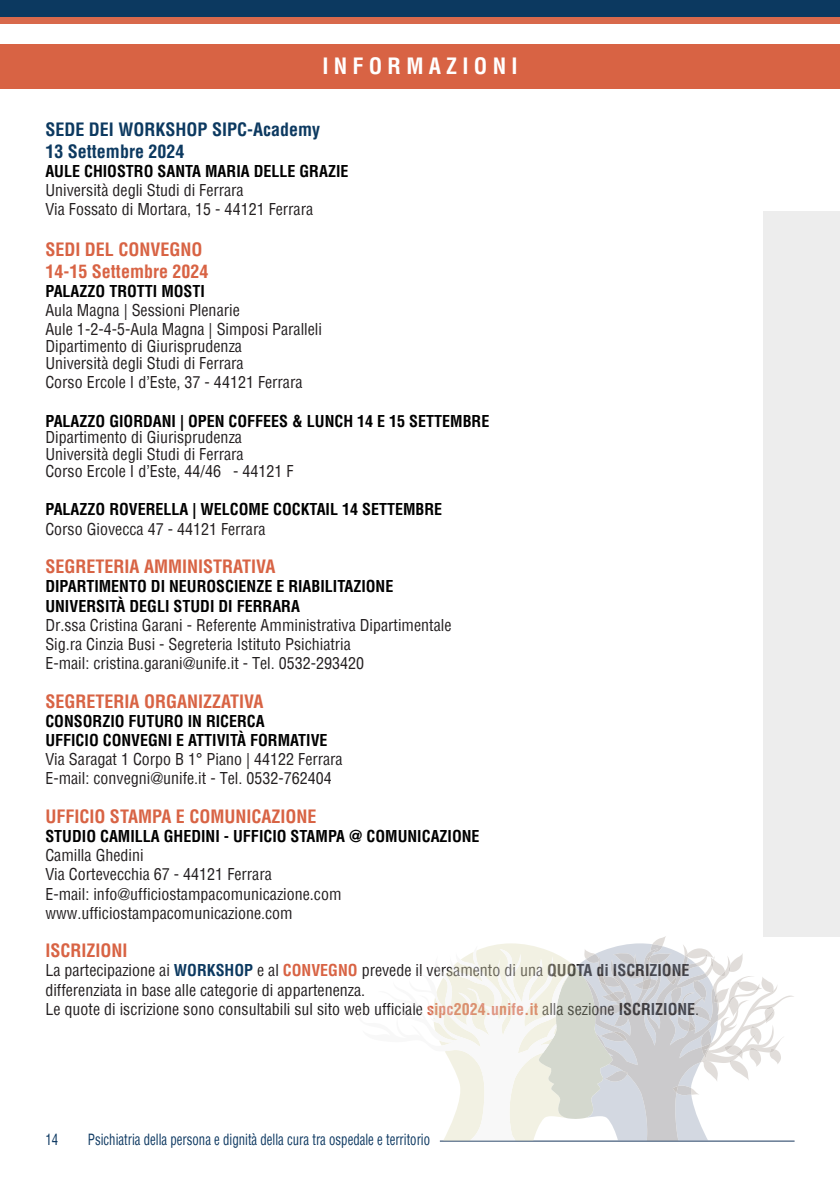
<style>
.page{position:relative;width:840px;height:1191px;background:#fff}
.page>*{position:absolute;margin:0;border:0;box-sizing:border-box;transform-origin:0 0}
.t1{font:700 condensed 22px "Helvetica";letter-spacing:.24em;color:#fff}
.t2{font:700 condensed 18px "Helvetica";color:#d86344}
.t3{font:700 condensed 18px "Helvetica";color:#0c3960}
.t4{font:condensed 16px/19.2px "Helvetica";color:#231f20}
.t5{font:700 condensed 16px "Helvetica";color:#000}
.t6{font:condensed 15.2px "Helvetica";color:#0e3962;scale:.85 1}
.s1{font-weight:700;color:#0c3960}
.s2{font-weight:700;color:#d86344}
.s3{font-weight:700}
</style>
<div class="page">
<hr style="left:439px;top:1140px;width:355px;height:1px;background:#17365d">
<div style="left:0;top:0;width:839px;height:24px;background:#d8694c"></div>
<div style="left:0;top:0;width:839px;height:17px;background:#0c3960"></div>
<div style="left:0;top:45px;width:839px;height:44px;background:#d86344"></div>
<div style="left:763px;top:211px;width:76px;height:726px;background:#ededed"></div>
<svg style="left:433px;top:936px;width:361px;height:204px"></svg>
<p class="t1" style="left:322px;top:53px;width:196px">INFORMAZIONI</p>
<p class="t3" style="left:45px;top:118px;width:276px">SEDE DEI WORKSHOP SIPC-Academy</p>
<p class="t3" style="left:45px;top:140px;width:141px">13 Settembre 2024</p>
<p class="t5" style="left:45px;top:161px;width:304px">AULE CHIOSTRO SANTA MARIA DELLE GRAZIE</p>
<p class="t4" style="left:45px;top:180px;width:269px">Università degli Studi di Ferrara<br>Via Fossato di Mortara, 15 - 44121 Ferrara</p>
<p class="t2" style="left:45px;top:238px;width:159px">SEDI DEL CONVEGNO</p>
<p class="t2" style="left:45px;top:260px;width:165px">14-15 Settembre 2024</p>
<p class="t5" style="left:45px;top:281px;width:161px">PALAZZO TROTTI MOSTI</p>
<p class="t4" style="left:45px;top:300px;width:196px">Aula Magna | Sessioni Plenarie</p>
<p class="t4" style="left:45px;top:320px;width:278px">Aule 1-2-4-5-Aula Magna | Simposi Paralleli</p>
<p class="t4" style="left:45px;top:336px;width:198px">Dipartimento di Giurisprudenza</p>
<p class="t4" style="left:45px;top:353px;width:200px">Università degli Studi di Ferrara</p>
<p class="t4" style="left:45px;top:372px;width:258px">Corso Ercole I d’Este, 37 - 44121 Ferrara</p>
<p class="t5" style="left:45px;top:411px;width:445px">PALAZZO GIORDANI | OPEN COFFEES &amp; LUNCH 14 E 15 SETTEMBRE</p>
<p class="t4" style="left:45px;top:428px;width:198px">Dipartimento di Giurisprudenza</p>
<p class="t4" style="left:45px;top:444px;width:200px">Università degli Studi di Ferrara</p>
<p class="t4" style="left:45px;top:461px;width:249px">Corso Ercole I d’Este, 44/46 - 44121 F</p>
<p class="t5" style="left:45px;top:499px;width:398px">PALAZZO ROVERELLA | WELCOME COCKTAIL 14 SETTEMBRE</p>
<p class="t4" style="left:45px;top:519px;width:221px">Corso Giovecca 47 - 44121 Ferrara</p>
<p class="t2" style="left:45px;top:555px;width:231px">SEGRETERIA AMMINISTRATIVA</p>
<p class="t5" style="left:45px;top:576px;width:349px">DIPARTIMENTO DI NEUROSCIENZE E RIABILITAZIONE</p>
<p class="t5" style="left:45px;top:595px;width:256px">UNIVERSITÀ DEGLI STUDI DI FERRARA</p>
<p class="t4" style="left:45px;top:615px;width:407px">Dr.ssa Cristina Garani - Referente Amministrativa Dipartimentale</p>
<p class="t4" style="left:45px;top:634px;width:307px">Sig.ra Cinzia Busi - Segreteria Istituto Psichiatria</p>
<p class="t4" style="left:45px;top:653px;width:320px">E-mail: cristina.garani@unife.it - Tel. 0532-293420</p>
<p class="t2" style="left:45px;top:689px;width:219px">SEGRETERIA ORGANIZZATIVA</p>
<p class="t5" style="left:45px;top:711px;width:221px">CONSORZIO FUTURO IN RICERCA</p>
<p class="t5" style="left:45px;top:730px;width:283px">UFFICIO CONVEGNI E ATTIVITÀ FORMATIVE</p>
<p class="t4" style="left:45px;top:749px;width:299px">Via Saragat 1 Corpo B 1° Piano | 44122 Ferrara</p>
<p class="t4" style="left:45px;top:768px;width:288px">E-mail: convegni@unife.it - Tel. 0532-762404</p>
<p class="t2" style="left:45px;top:805px;width:272px">UFFICIO STAMPA E COMUNICAZIONE</p>
<p class="t5" style="left:45px;top:826px;width:435px">STUDIO CAMILLA GHEDINI - UFFICIO STAMPA @ COMUNICAZIONE</p>
<p class="t4" style="left:45px;top:845px;width:100px">Camilla Ghedini</p>
<p class="t4" style="left:45px;top:864px;width:228px">Via Cortevecchia 67 - 44121 Ferrara</p>
<p class="t4" style="left:45px;top:884px;width:297px">E-mail: info@ufficiostampacomunicazione.com</p>
<p class="t4" style="left:45px;top:903px;width:249px">www.ufficiostampacomunicazione.com</p>
<p class="t2" style="left:45px;top:939px;width:84px">ISCRIZIONI</p>
<p class="t4" style="left:45px;top:960px;width:645px">La partecipazione ai <span class="s1">WORKSHOP</span> e al <span class="s2">CONVEGNO</span> prevede il versamento di una <span class="s3">QUOTA di ISCRIZIONE </span>differenziata in base alle categorie di appartenenza.</p>
<p class="t4" style="left:45px;top:999px;width:655px">Le quote di iscrizione sono consultabili sul sito web ufficiale <span class="s2">sipc2024.unife.it</span> alla sezione <span class="s3">ISCRIZIONE</span>.</p>
<p class="t6" style="left:45px;top:1129px;width:17px">14</p>
<p class="t6" style="left:88px;top:1129px;width:404px">Psichiatria della persona e dignità della cura tra ospedale e territorio</p>
</div>
